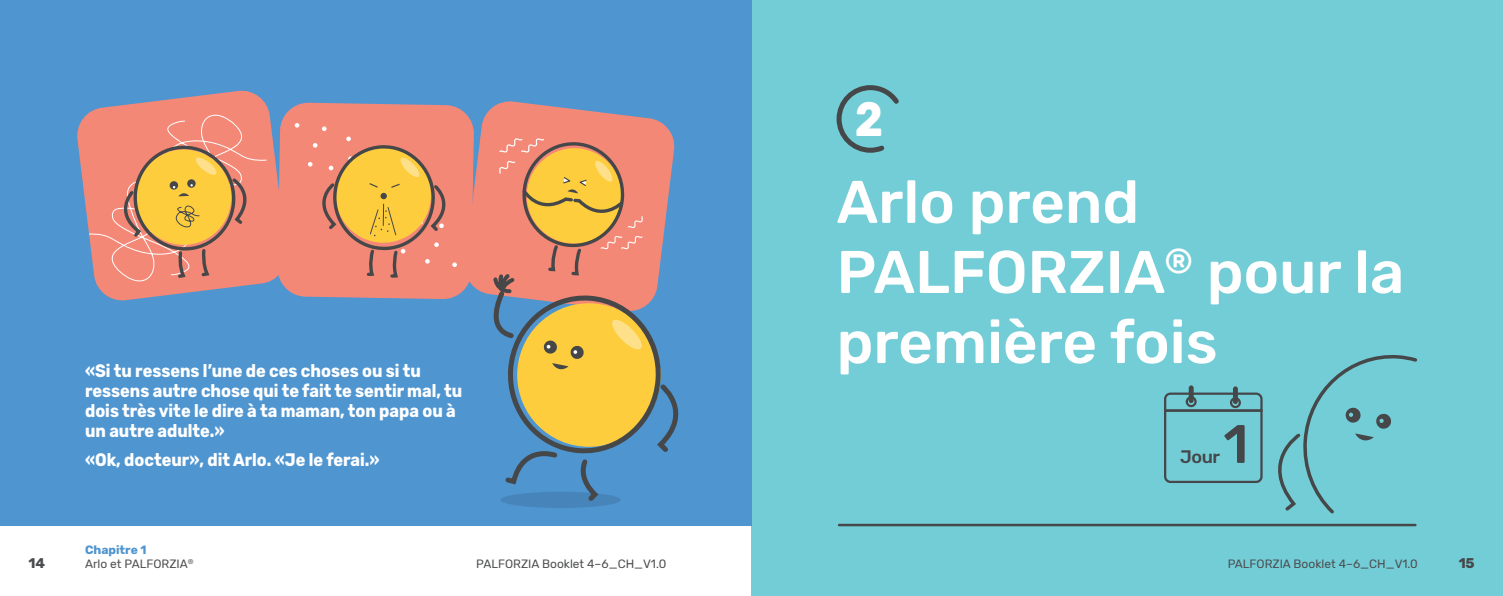
<style>
.page{position:relative;width:1503px;height:596px;background:#fff}
.page>*{position:absolute;margin:0;border:0;box-sizing:border-box;transform-origin:0 0}
.Chapter_Heading{font:500 60px/70px "Rubik";color:#fff}
.Chapter_Heading-2{font:500 54px "Rubik";color:#454749}
.Notes_sub_head{font:700 48px "Rubik";color:#fff;scale:.9 1}
.Dialogue_Main_Copy{font:700 18px/20px "Rubik";color:#fff;scale:.9 1}
.Chapter_Heading-3{font:500 18px "Rubik";color:#454749}
.t1{font:700 14px "Rubik";color:#4b4c4d}
.Folio{font:700 14px "Rubik";color:#454749}
._12pt_Rubik_Regular{font:12px "Rubik";color:#4b4c4d}
._12pt_Rubik_Regular-2{font:700 12px "Rubik";color:#4f95d0}
</style>
<div class="page">
<div style="left:751px;top:0;width:751px;height:595px;background:#73cdd7"></div>
<div style="left:0;top:0;width:751px;height:524px;background:#4f95d0"></div>
<svg style="left:77px;top:90px;width:200px;height:211px"></svg>
<svg style="left:85px;top:112px;width:182px;height:172px;background:#e7966c"></svg>
<svg style="left:277px;top:102px;width:186px;height:197px;background:#e5897e"></svg>
<svg style="left:295px;top:123px;width:4px;height:5px"></svg>
<svg style="left:308px;top:126px;width:149px;height:153px;background:#e99863"></svg>
<svg style="left:463px;top:101px;width:210px;height:192px;fill:#f48876"></svg>
<div style="left:500px;top:491px;width:121px;height:16px;background:#4684b9;border-radius:50%"></div>
<svg style="left:485px;top:138px;width:194px;height:367px"></svg>
<svg style="left:836px;top:85px;width:63px;height:68px"></svg>
<svg style="left:1164px;top:355px;width:253px;height:159px"></svg>
<div style="left:1229px;top:397px;width:11px;height:11px;border:2px solid #454749;border-radius:50%"></div>
<div style="left:1232px;top:386px;width:5px;height:18px;background:#454749;border-radius:2px"></div>
<div style="left:1185px;top:396px;width:11px;height:11px;border:2px solid #454749;border-radius:50%"></div>
<div style="left:1188px;top:385px;width:5px;height:18px;background:#454749;border-radius:2px"></div>
<hr style="left:839px;top:523px;width:576px;height:3px;background:#454749">
<p class="Dialogue_Main_Copy" style="left:85px;top:361px;width:420px">«Si tu ressens l’une de ces choses ou si tu ressens autre chose qui te fait te sentir mal, tu dois très vite le dire à ta maman, ton papa ou à un autre adulte.»</p>
<p class="Dialogue_Main_Copy" style="left:85px;top:450px;width:329px">«Ok, docteur», dit Arlo. «Je le ferai.»</p>
<p class="Notes_sub_head" style="left:854px;top:91px;width:33px">2</p>
<p class="Chapter_Heading" style="left:836px;top:168px;width:569px">Arlo prend<br>PALFORZIA<sup>®</sup> pour la première fois</p>
<p class="Chapter_Heading-2" style="left:1223px;top:413px;width:27px">1</p>
<p class="Chapter_Heading-3" style="left:1180px;top:446px;width:41px">Jour</p>
<p class="_12pt_Rubik_Regular-2" style="left:85px;top:542px;width:63px">Chapitre 1</p>
<p class="_12pt_Rubik_Regular" style="left:85px;top:556px;width:110px">Arlo et PALFORZIA<sup>®</sup></p>
<p class="t1" style="left:28px;top:554px;width:18px">14</p>
<p class="_12pt_Rubik_Regular" style="left:476px;top:556px;width:192px">PALFORZIA Booklet 4–6_CH_V1.0</p>
<p class="_12pt_Rubik_Regular" style="left:1227px;top:556px;width:192px">PALFORZIA Booklet 4–6_CH_V1.0</p>
<p class="Folio" style="left:1458px;top:554px;width:17px">15</p>
</div>
